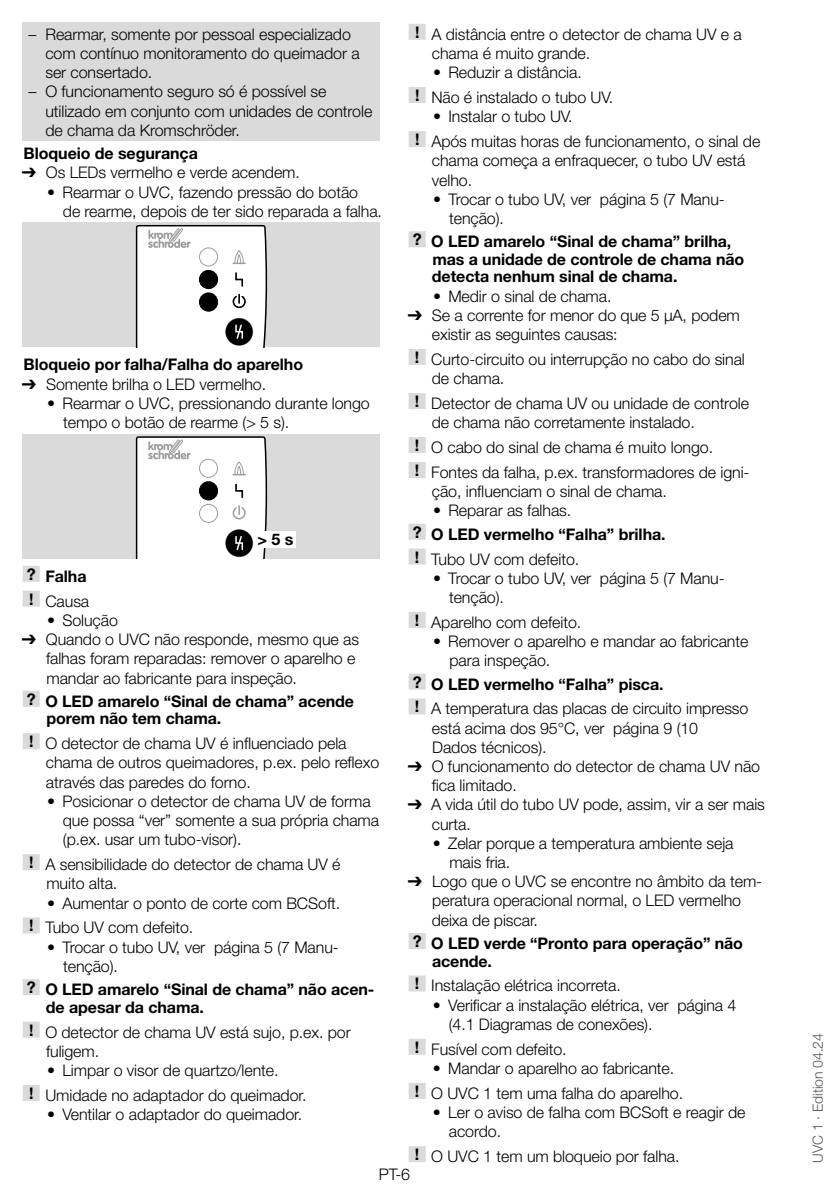
<style>
.page{position:relative;width:840px;height:1191px;background:#fff}
.page>*{position:absolute;margin:0;border:0;box-sizing:border-box;transform-origin:0 0}
.t1{font:300 16px/19.2px "Helvetica Neue LT Pro";letter-spacing:-.005em;color:#000}
.t2{font:700 16px/17.6px "Helvetica Neue LT Pro";letter-spacing:-.005em;color:#000}
.t3{font:300 14px "Helvetica Neue LT Pro";letter-spacing:-.005em;color:#575756}
.s1{font-family:"Arial Unicode MS";font-weight:400}
.s2{font-weight:300}
.s3{font-weight:700}
</style>
<div class="page">
<div style="left:23px;top:23px;width:357px;height:60px;background:#dadada"></div>
<div style="left:23px;top:80px;width:357px;height:60px;background:#dadada"></div>
<div style="left:23px;top:566px;width:17px;height:16px;background:#dadada"></div>
<div style="left:23px;top:590px;width:17px;height:16px;background:#dadada"></div>
<div style="left:23px;top:691px;width:17px;height:16px;background:#dadada"></div>
<div style="left:23px;top:733px;width:17px;height:16px;background:#dadada"></div>
<div style="left:23px;top:854px;width:17px;height:16px;background:#dadada"></div>
<div style="left:23px;top:917px;width:17px;height:16px;background:#dadada"></div>
<div style="left:23px;top:979px;width:17px;height:16px;background:#dadada"></div>
<div style="left:23px;top:1021px;width:17px;height:16px;background:#dadada"></div>
<div style="left:23px;top:1085px;width:17px;height:16px;background:#dadada"></div>
<div style="left:23px;top:223px;width:357px;height:124px;background:#dadada"></div>
<svg style="left:136px;top:225px;width:131px;height:122px;background:#e0e0e0"></svg>
<div style="left:23px;top:434px;width:357px;height:124px;background:#dadada"></div>
<div style="left:256px;top:531px;width:39px;height:17px;background:#fff"></div>
<svg style="left:136px;top:436px;width:131px;height:122px;background:#e5e5e5"></svg>
<div style="left:408px;top:24px;width:17px;height:16px;background:#dadada"></div>
<div style="left:408px;top:87px;width:17px;height:16px;background:#dadada"></div>
<div style="left:408px;top:131px;width:17px;height:16px;background:#dadada"></div>
<div style="left:408px;top:231px;width:17px;height:16px;background:#dadada"></div>
<div style="left:408px;top:349px;width:17px;height:16px;background:#dadada"></div>
<div style="left:408px;top:393px;width:17px;height:16px;background:#dadada"></div>
<div style="left:408px;top:437px;width:17px;height:16px;background:#dadada"></div>
<div style="left:408px;top:462px;width:17px;height:16px;background:#dadada"></div>
<div style="left:408px;top:524px;width:17px;height:16px;background:#dadada"></div>
<div style="left:408px;top:548px;width:17px;height:16px;background:#dadada"></div>
<div style="left:408px;top:612px;width:17px;height:16px;background:#dadada"></div>
<div style="left:408px;top:673px;width:17px;height:16px;background:#dadada"></div>
<div style="left:408px;top:698px;width:17px;height:16px;background:#dadada"></div>
<div style="left:408px;top:933px;width:17px;height:16px;background:#dadada"></div>
<div style="left:408px;top:975px;width:17px;height:16px;background:#dadada"></div>
<div style="left:408px;top:1038px;width:17px;height:16px;background:#dadada"></div>
<div style="left:408px;top:1082px;width:17px;height:16px;background:#dadada"></div>
<div style="left:408px;top:1146px;width:17px;height:16px;background:#dadada"></div>
<p class="t1" style="left:45px;top:24px;width:315px;text-indent:-17px">– Rearmar, somente por pessoal especializado com contínuo monitoramento do queimador a ser consertado.</p>
<p class="t1" style="left:45px;top:82px;width:328px;text-indent:-17px">– O funcionamento seguro só é possível se utilizado em conjunto com unidades de controle de chama da Kromschröder.</p>
<p class="t2" style="left:24px;top:144px;width:176px">Bloqueio de segurança</p>
<p class="t1" style="left:22px;top:163px;width:279px"><span class="s1">➔</span> Os LEDs vermelho e verde acendem.</p>
<p class="t1" style="left:63px;top:182px;width:320px;text-indent:-16px">• Rearmar o UVC, fazendo pressão do botão<br>de rearme, depois de ter sido reparada a falha.</p>
<p class="t2" style="left:24px;top:355px;width:281px">Bloqueio por falha/Falha do aparelho</p>
<p class="t1" style="left:22px;top:374px;width:246px"><span class="s1">➔</span> Somente brilha o LED vermelho.</p>
<p class="t1" style="left:63px;top:393px;width:308px;text-indent:-16px">• Rearmar o UVC, pressionando durante longo tempo o botão de rearme (&gt; 5 s).</p>
<p class="t2" style="left:257px;top:530px;width:37px">&gt; 5 s</p>
<p class="t2" style="left:27px;top:563px;width:64px;line-height:24.8px">? Falha ! <span class="s2">Causa</span></p>
<p class="t1" style="left:47px;top:610px;width:72px">• Solução</p>
<p class="t1" style="left:46px;top:629px;width:314px;text-indent:-24px"><span class="s1">➔</span> Quando o UVC não responde, mesmo que as falhas foram reparadas: remover o aparelho e mandar ao fabricante para inspeção.</p>
<p class="t2" style="left:46px;top:692px;width:309px;text-indent:-20px">? O LED amarelo “Sinal de chama” acende porem não tem chama.</p>
<p class="t1" style="left:46px;top:733px;width:335px;text-indent:-17px"><span class="s3">!</span> O detector de chama UV é influenciado pela chama de outros queimadores, p.ex. pelo reflexo através das paredes do forno.</p>
<p class="t1" style="left:63px;top:791px;width:318px;text-indent:-16px">• Posicionar o detector de chama UV de forma que possa “ver” somente a sua própria chama (p.ex. usar um tubo-visor).</p>
<p class="t1" style="left:46px;top:854px;width:295px;text-indent:-17px"><span class="s3">!</span> A sensibilidade do detector de chama UV é muito alta.</p>
<p class="t1" style="left:29px;top:890px;width:312px;line-height:24.8px;text-indent:18px">• Aumentar o ponto de corte com BCSoft. <span class="s3">!</span> Tubo UV com defeito.</p>
<p class="t1" style="left:63px;top:937px;width:277px;text-indent:-16px">• Trocar o tubo UV, ver página 5 (7 Manu&shy;tenção).</p>
<p class="t2" style="left:46px;top:980px;width:330px;text-indent:-19px">? O LED amarelo “Sinal de chama” não acen&shy;de apesar da chama.</p>
<p class="t1" style="left:46px;top:1022px;width:306px;text-indent:-17px"><span class="s3">!</span> O detector de chama UV está sujo, p.ex. por fuligem.</p>
<p class="t1" style="left:29px;top:1057px;width:279px;line-height:24.8px;text-indent:18px">• Limpar o visor de quartzo/lente.<br><span class="s3">!</span> Umidade no adaptador do queimador.</p>
<p class="t1" style="left:47px;top:1104px;width:256px">• Ventilar o adaptador do queimador.</p>
<p class="t1" style="left:431px;top:24px;width:311px;text-indent:-17px"><span class="s3">!</span> A distância entre o detector de chama UV e a chama é muito grande.</p>
<p class="t1" style="left:415px;top:60px;width:200px;line-height:24.8px;text-indent:18px">• Reduzir a distância.<br><span class="s3">!</span> Não é instalado o tubo UV.</p>
<p class="t1" style="left:415px;top:104px;width:346px;line-height:24.8px;text-indent:18px">• Instalar o tubo UV.<br><span class="s3">!</span> Após muitas horas de funcionamento, o sinal de</p>
<p class="t1" style="left:431px;top:151px;width:315px">chama começa a enfraquecer, o tubo UV está velho.</p>
<p class="t1" style="left:449px;top:189px;width:277px;text-indent:-16px">• Trocar o tubo UV, ver página 5 (7 Manu&shy;tenção).</p>
<p class="t2" style="left:431px;top:232px;width:314px;text-indent:-19px">? O LED amarelo “Sinal de chama” brilha, mas a unidade de controle de chama não detecta nenhum sinal de chama.</p>
<p class="t1" style="left:433px;top:286px;width:180px">• Medir o sinal de chama.</p>
<p class="t1" style="left:431px;top:305px;width:309px;text-indent:-24px"><span class="s1">➔</span> Se a corrente for menor do que 5 µA, podem existir as seguintes causas:</p>
<p class="t1" style="left:431px;top:349px;width:314px;text-indent:-17px"><span class="s3">!</span> Curto-circuito ou interrupção no cabo do sinal de chama.</p>
<p class="t1" style="left:431px;top:393px;width:318px;text-indent:-17px"><span class="s3">!</span> Detector de chama UV ou unidade de controle de chama não corretamente instalado.</p>
<p class="t1" style="left:415px;top:435px;width:336px;line-height:24.8px"><span class="s3">!</span> O cabo do sinal de chama é muito longo.<br><span class="s3">!</span> Fontes da falha, p.ex. transformadores de igni-</p>
<p class="t1" style="left:431px;top:481px;width:236px">ção, influenciam o sinal de chama.</p>
<p class="t1" style="left:433px;top:501px;width:140px">• Reparar as falhas.</p>
<p class="t2" style="left:412px;top:521px;width:254px;line-height:24.8px">? O LED vermelho “Falha” brilha. ! <span class="s2">Tubo UV com defeito.</span></p>
<p class="t1" style="left:449px;top:568px;width:277px;text-indent:-16px">• Trocar o tubo UV, ver página 5 (7 Manu&shy;tenção).</p>
<p class="t1" style="left:415px;top:612px;width:168px"><span class="s3">!</span> Aparelho com defeito.</p>
<p class="t1" style="left:449px;top:631px;width:300px;text-indent:-16px">• Remover o aparelho e mandar ao fabricante para inspeção.</p>
<p class="t1" style="left:412px;top:671px;width:337px;line-height:24.8px"><span class="s3">? O LED vermelho “Falha” pisca.<br>!</span> A temperatura das placas de circuito impresso</p>
<p class="t1" style="left:431px;top:718px;width:268px">está acima dos 95°C, ver página 9 (10<br>Dados técnicos).</p>
<p class="t1" style="left:431px;top:756px;width:330px;text-indent:-24px"><span class="s1">➔</span> O funcionamento do detector de chama UV não fica limitado.</p>
<p class="t1" style="left:431px;top:795px;width:334px;text-indent:-24px"><span class="s1">➔</span> A vida útil do tubo UV pode, assim, vir a ser mais curta.</p>
<p class="t1" style="left:449px;top:833px;width:285px;text-indent:-16px">• Zelar porque a temperatura ambiente seja mais fria.</p>
<p class="t1" style="left:431px;top:871px;width:332px;text-indent:-24px"><span class="s1">➔</span> Logo que o UVC se encontre no âmbito da tem&shy;peratura operacional normal, o LED vermelho deixa de piscar.</p>
<p class="t2" style="left:432px;top:934px;width:312px;text-indent:-19px">? O LED verde “Pronto para operação” não acende.</p>
<p class="t1" style="left:414px;top:975px;width:207px"><span class="s3">!</span> Instalação elétrica incorreta.</p>
<p class="t1" style="left:448px;top:995px;width:289px;text-indent:-16px">• Verificar a instalação elétrica, ver página 4 (4.1 Diagramas de conexões).</p>
<p class="t1" style="left:414px;top:1039px;width:153px"><span class="s3">!</span> Fusível com defeito.</p>
<p class="t1" style="left:414px;top:1055px;width:269px;line-height:24.8px;text-align:center">• Mandar o aparelho ao fabricante.<br><span class="s3">!</span> O UVC 1 tem uma falha do aparelho.</p>
<p class="t1" style="left:448px;top:1102px;width:298px;text-indent:-16px">• Ler o aviso de falha com BCSoft e reagir de acordo.</p>
<p class="t1" style="left:414px;top:1146px;width:266px"><span class="s3">!</span> O UVC 1 tem um bloqueio por falha.</p>
<p class="t1" style="left:378px;top:1164px;width:33px">PT-6</p>
<p class="t3" style="left:809px;top:1162px;width:131px;rotate:-90deg">UVC 1 · Edition 04.24</p>
</div>
